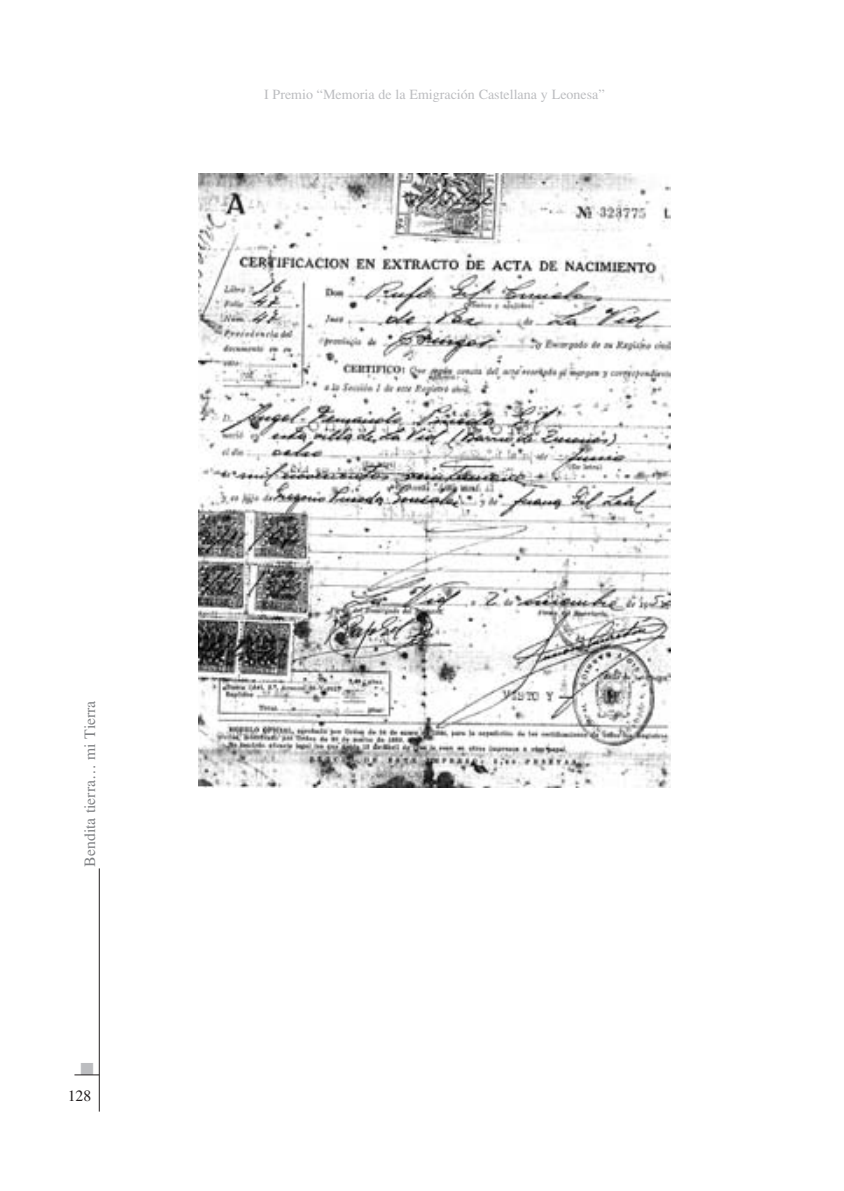
<style>
.page{position:relative;width:844px;height:1191px;background:#fff}
.page>*{position:absolute;margin:0;border:0;box-sizing:border-box;transform-origin:0 0}
.t1{font:17.5px "Zapf Dingbats ITC";color:#bcbdc0}
.t2{font:15.75px "Times";color:#808285}
.t3{font:15.75px "Times";color:#231f20}
.t4{font:14px "Times";color:#bcbdc0}
</style>
<div class="page">
<svg style="left:74px;top:1074px;width:25px;height:1px"></svg>
<hr style="left:99px;top:868px;width:1px;height:243px;background:#231f20">
<img style="left:198px;top:174px;width:472px;height:613px">
<p class="t4" style="left:264px;top:86px;width:342px">I Premio “Memoria de la Emigración Castellana y Leonesa”</p>
<p class="t2" style="left:81px;top:866px;width:168px;rotate:-90deg">Bendita tierra… mi Tierra</p>
<p class="t1" style="left:80px;top:1060px;width:15px">■</p>
<p class="t3" style="left:68px;top:1087px;width:25px">128</p>
</div>
